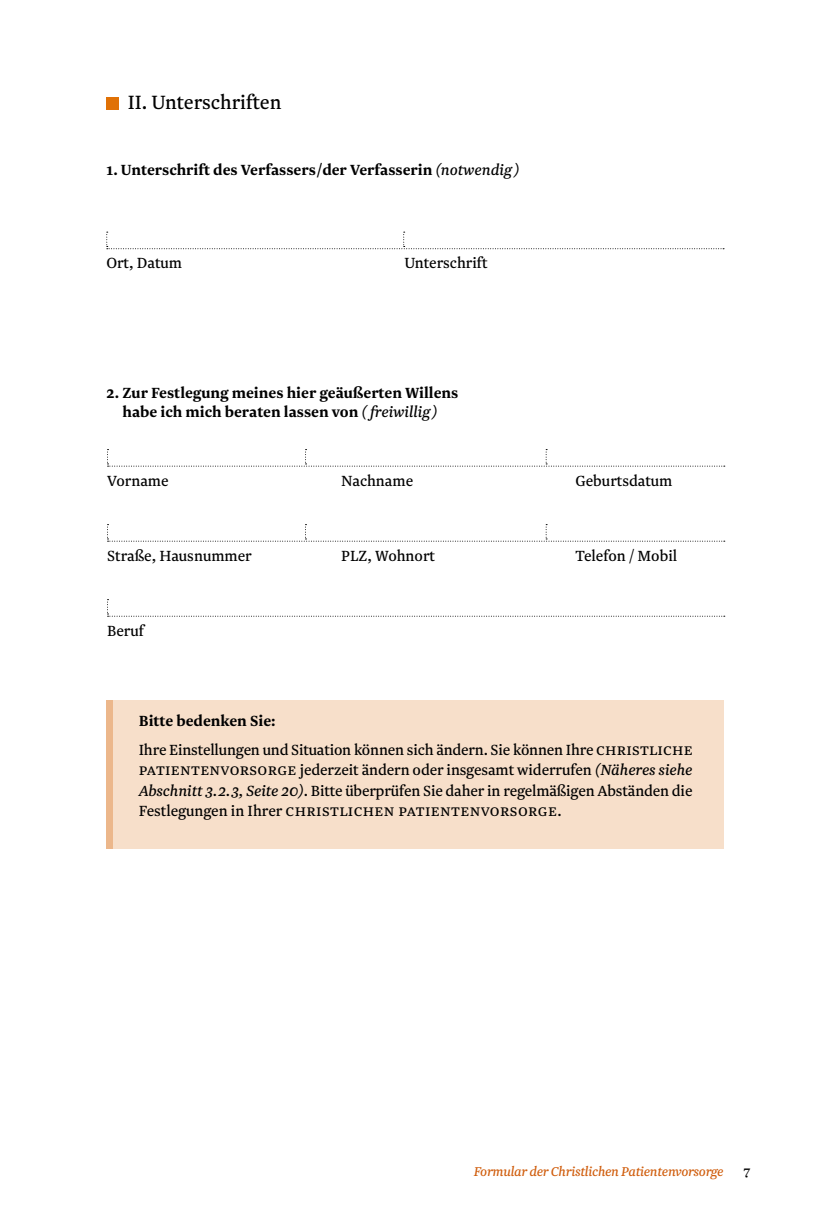
<style>
.page{position:relative;width:830px;height:1212px;background:#fff}
.page>*{position:absolute;margin:0;border:0;box-sizing:border-box;transform-origin:0 0}
.Überschrift_02{font:22.5px "Newzald";color:#000}
.Hervorhebungstext_mi{font:17.25px/20.2px "Newzald";color:#000;text-align:justify}
.Überschrift_02-2{font:700 17.25px/19.5px "Newzald";color:#000;text-align:center}
.neu_fließtext_mit_Ei{font:17.25px "Newzald";color:#000}
.Hervorhebungstext_mi-2{font:700 17.25px "Newzald";color:#000}
.t1{font:italic 15px "Newzald";letter-spacing:-.02em;color:#d05e0e}
.t2{font:15px "Newzald";color:#000}
.s1{font-weight:400;font-style:italic}
.s2{font-style:italic}
</style>
<div class="page">
<svg style="left:106px;top:232px;width:617px;height:17px"></svg>
<div style="left:106px;top:97px;width:13px;height:13px;background:#e07106"></div>
<div style="left:106px;top:700px;width:617px;height:149px;background:#f7dfca"></div>
<div style="left:106px;top:700px;width:7px;height:149px;background:#ecb78b"></div>
<svg style="left:107px;top:599px;width:617px;height:18px"></svg>
<svg style="left:107px;top:449px;width:617px;height:18px"></svg>
<svg style="left:107px;top:524px;width:617px;height:18px"></svg>
<p class="Überschrift_02" style="left:128px;top:89px;width:155px">II. Unterschriften</p>
<p class="Überschrift_02-2" style="left:106px;top:159px;width:414px">1. Unterschrift des Verfassers/der Verfasserin <span class="s1">(notwendig)</span></p>
<p class="neu_fließtext_mit_Ei" style="left:106px;top:253px;width:77px">Ort, Datum</p>
<p class="neu_fließtext_mit_Ei" style="left:404px;top:253px;width:85px">Unterschrift</p>
<p class="Überschrift_02-2" style="left:106px;top:382px;width:353px">2. Zur Festlegung meines hier geäußerten Willens habe ich mich beraten lassen von <span class="s1">( freiwillig)</span></p>
<p class="neu_fließtext_mit_Ei" style="left:107px;top:470px;width:63px">Vorname</p>
<p class="neu_fließtext_mit_Ei" style="left:341px;top:470px;width:73px">Nachname</p>
<p class="neu_fließtext_mit_Ei" style="left:575px;top:470px;width:98px">Geburtsdatum</p>
<p class="neu_fließtext_mit_Ei" style="left:107px;top:545px;width:146px">Straße, Hausnummer</p>
<p class="neu_fließtext_mit_Ei" style="left:341px;top:545px;width:95px">PLZ, Wohnort</p>
<p class="neu_fließtext_mit_Ei" style="left:575px;top:545px;width:103px">Telefon / Mobil</p>
<p class="neu_fließtext_mit_Ei" style="left:107px;top:620px;width:38px">Beruf</p>
<p class="Hervorhebungstext_mi-2" style="left:139px;top:710px;width:139px">Bitte bedenken Sie:</p>
<p class="Hervorhebungstext_mi" style="left:139px;top:739px;width:555px">Ihre Einstellungen und Situation können sich ändern. Sie können Ihre CHRISTLICHE PATIENTENVORSORGE jederzeit ändern oder insgesamt widerrufen <span class="s2">(Näheres siehe Abschnitt 3.2.3, Seite 20)</span>. Bitte überprüfen Sie daher in regelmäßigen Abständen die Festlegungen in Ihrer CHRISTLICHEn PATIENTENVORSORGE.</p>
<p class="t1" style="left:473px;top:1162px;width:251px">Formular der Christlichen Patientenvorsorge</p>
<p class="t2" style="left:743px;top:1162px;width:8px">7</p>
</div>
